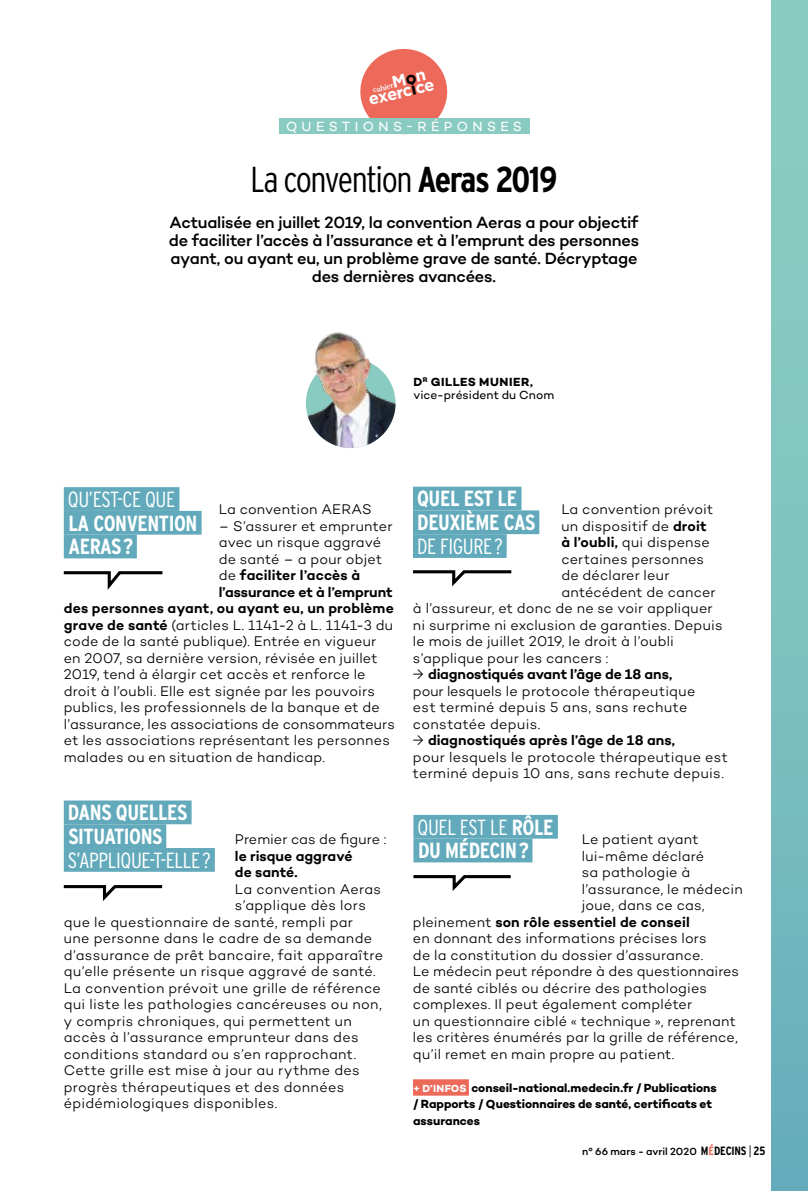
<style>
.page{position:relative;width:808px;height:1191px;background:#fff}
.page>*{position:absolute;margin:0;border:0;box-sizing:border-box;transform-origin:0 0}
.t1{font:300 condensed 36px "Interstate";letter-spacing:-.04em;color:#000}
.t2{font:700 condensed 21.9px/23.7px "Interstate";letter-spacing:-.02em;color:#fff}
.t3{font:300 condensed 21.9px "Interstate";letter-spacing:-.02em;color:#fff}
.t4{font:700 16.65px "Gotham";color:#fff}
.t5{font:500 16.5px/18px "Campton";letter-spacing:-.015em;color:#000;text-align:center}
.t6{font:300 14.25px/16.5px "Campton";letter-spacing:.015em;color:#000}
.t7{font:600 14.25px/16.5px "Campton";letter-spacing:.01em;color:#000}
.t8{font:13.5px "Campton";letter-spacing:.32em;color:#fff}
.t9{font:700 12px/16.5px "Campton";color:#000}
.t10{font:12px/13.5px "Campton";letter-spacing:.005em;color:#000}
.t11{font:500 10.5px "Campton";color:#000}
.t12{font:700 8.7px "Garamond";color:#fff}
.s1{font-family:"Gotham";font-size:16.65px}
.s2{font-family:"Gotham";font-size:16.65px;color:#000}
.s3{color:#000}
.s4{font-weight:700}
.s5{font-weight:300}
.s6{font-weight:600}
.s7{font-size:10.5px;color:#fff}
.s8{font-family:"Interstate";font-weight:700;font-stretch:condensed;font-size:12px}
.s9{font-family:"Interstate";font-weight:700;font-stretch:condensed;font-size:12px;color:#ed6a5b}
.s10{font-family:"Interstate";font-weight:300;font-stretch:condensed;font-size:12px}
</style>
<div class="page">
<div style="left:771px;top:0;width:37px;height:1191px;background:linear-gradient(to bottom,#90d0c2,#69afbc)"></div>
<div style="left:360px;top:49px;width:87px;height:85px;background:#ed6a5b;border-radius:50%"></div>
<div style="left:413px;top:1079px;width:56px;height:16px;background:#ed6a5b"></div>
<img style="left:306px;top:358px;width:90px;height:90px;border-radius:45px">
<img style="left:307px;top:332px;width:88px;height:60px">
<div style="left:64px;top:487px;width:115px;height:24px;background:#62aabb"></div>
<div style="left:64px;top:511px;width:138px;height:23px;background:#62aabb"></div>
<div style="left:64px;top:534px;width:73px;height:24px;background:#62aabb"></div>
<div style="left:279px;top:118px;width:250px;height:16px;background:#8acbc1"></div>
<svg style="left:63px;top:571px;width:100px;height:19px"></svg>
<div style="left:64px;top:800px;width:128px;height:24px;background:#62aabb"></div>
<div style="left:64px;top:824px;width:102px;height:24px;background:#62aabb"></div>
<div style="left:64px;top:848px;width:151px;height:23px;background:#62aabb"></div>
<svg style="left:63px;top:885px;width:100px;height:16px"></svg>
<div style="left:413px;top:486px;width:108px;height:24px;background:#62aabb"></div>
<div style="left:413px;top:510px;width:126px;height:24px;background:#62aabb"></div>
<div style="left:413px;top:534px;width:94px;height:24px;background:#62aabb"></div>
<div style="left:413px;top:815px;width:145px;height:23px;background:#62aabb"></div>
<div style="left:413px;top:838px;width:119px;height:24px;background:#62aabb"></div>
<svg style="left:413px;top:570px;width:99px;height:17px"></svg>
<svg style="left:413px;top:875px;width:98px;height:16px"></svg>
<p class="t12" style="left:372px;top:85px;width:57px;rotate:-13deg">cahier<span class="s1">M</span><span class="s2">o</span><span class="s1">n</span></p>
<p class="t4" style="left:367px;top:90px;width:68px;rotate:-13deg">exerc<span class="s3">i</span>ce</p>
<p class="t8" style="left:286px;top:118px;width:237px">QUESTIONS-RÉPONSES</p>
<h1 class="t1" style="left:250px;top:159px;width:308px">La convention <span class="s4">Aeras 2019</span></h1>
<p class="t5" style="left:169px;top:213px;width:472px">Actualisée en juillet 2019, la convention Aeras a pour objectif de faciliter l’accès à l’assurance et à l’emprunt des personnes ayant, ou ayant eu, un problème grave de santé. Décryptage des dernières avancées.</p>
<p class="t10" style="left:413px;top:375px;width:142px"><span class="s4">D</span><sup>R</sup> <span class="s4">GILLES MUNIER, </span>vice-président du Cnom</p>
<h2 class="t3" style="left:68px;top:487px;width:109px">QU’EST-CE QUE</h2>
<h2 class="t2" style="left:68px;top:511px;width:131px">LA CONVENTION<br>AERAS?</h2>
<p class="t6" style="left:219px;top:501px;width:154px">La convention AERAS</p>
<p class="t6" style="left:219px;top:517px;width:175px">– S’assurer et emprunter</p>
<p class="t6" style="left:219px;top:534px;width:164px">avec un risque aggravé</p>
<p class="t6" style="left:219px;top:550px;width:165px">de santé – a pour objet</p>
<p class="t7" style="left:219px;top:567px;width:143px"><span class="s5">de</span> faciliter l’accès à</p>
<p class="t7" style="left:219px;top:583px;width:175px">l’assurance et à l’emprunt</p>
<p class="t7" style="left:64px;top:600px;width:332px">des personnes ayant, ou ayant eu, un problème</p>
<p class="t6" style="left:64px;top:616px;width:331px"><span class="s6">grave de santé</span> (articles L. 1141-2 à L. 1141-3 du</p>
<p class="t6" style="left:64px;top:633px;width:314px">code de la santé publique). Entrée en vigueur</p>
<p class="t6" style="left:64px;top:649px;width:315px">en 2007, sa dernière version, révisée en juillet</p>
<p class="t6" style="left:64px;top:666px;width:303px">2019, tend à élargir cet accès et renforce le</p>
<p class="t6" style="left:64px;top:682px;width:313px">droit à l’oubli. Elle est signée par les pouvoirs</p>
<p class="t6" style="left:64px;top:699px;width:318px">publics, les professionnels de la banque et de</p>
<p class="t6" style="left:64px;top:715px;width:333px">l’assurance, les associations de consommateurs</p>
<p class="t6" style="left:64px;top:732px;width:328px">et les associations représentant les personnes</p>
<p class="t6" style="left:64px;top:748px;width:263px">malades ou en situation de handicap.</p>
<h2 class="t2" style="left:68px;top:800px;width:121px">DANS QUELLES<br>SITUATIONS</h2>
<h2 class="t3" style="left:68px;top:847px;width:145px">S’APPLIQUE-T-ELLE?</h2>
<p class="t6" style="left:235px;top:831px;width:153px">Premier cas de figure :</p>
<p class="t7" style="left:235px;top:847px;width:119px">le risque aggravé de santé.</p>
<p class="t6" style="left:235px;top:880px;width:148px">La convention Aeras</p>
<p class="t6" style="left:235px;top:897px;width:132px">s’applique dès lors</p>
<p class="t6" style="left:64px;top:913px;width:291px">que le questionnaire de santé, rempli par</p>
<p class="t6" style="left:64px;top:930px;width:310px">une personne dans le cadre de sa demande</p>
<p class="t6" style="left:64px;top:946px;width:321px">d’assurance de prêt bancaire, fait apparaître</p>
<p class="t6" style="left:64px;top:963px;width:313px">qu’elle présente un risque aggravé de santé.</p>
<p class="t6" style="left:64px;top:979px;width:319px">La convention prévoit une grille de référence</p>
<p class="t6" style="left:64px;top:996px;width:320px">qui liste les pathologies cancéreuses ou non,</p>
<p class="t6" style="left:64px;top:1012px;width:290px">y compris chroniques, qui permettent un</p>
<p class="t6" style="left:64px;top:1029px;width:296px">accès à l’assurance emprunteur dans des</p>
<p class="t6" style="left:64px;top:1045px;width:294px">conditions standard ou s’en rapprochant.</p>
<p class="t6" style="left:64px;top:1062px;width:297px">Cette grille est mise à jour au rythme des</p>
<p class="t6" style="left:64px;top:1078px;width:282px">progrès thérapeutiques et des données</p>
<p class="t6" style="left:64px;top:1095px;width:215px">épidémiologiques disponibles.</p>
<h2 class="t2" style="left:417px;top:486px;width:120px">QUEL EST LE<br>DEUXIÈME CAS</h2>
<h2 class="t3" style="left:417px;top:534px;width:87px">DE FIGURE?</h2>
<p class="t6" style="left:561px;top:501px;width:153px">La convention prévoit</p>
<p class="t6" style="left:561px;top:517px;width:147px">un dispositif de <span class="s6">droit</span></p>
<p class="t6" style="left:561px;top:534px;width:150px"><span class="s6">à l’oubli,</span> qui dispense</p>
<p class="t6" style="left:561px;top:550px;width:144px">certaines personnes</p>
<p class="t6" style="left:561px;top:567px;width:110px">de déclarer leur</p>
<p class="t6" style="left:561px;top:583px;width:156px">antécédent de cancer</p>
<p class="t6" style="left:413px;top:600px;width:301px">à l’assureur, et donc de ne se voir appliquer</p>
<p class="t6" style="left:413px;top:616px;width:311px">ni surprime ni exclusion de garanties. Depuis</p>
<p class="t6" style="left:413px;top:633px;width:262px">le mois de juillet 2019, le droit à l’oubli</p>
<p class="t6" style="left:413px;top:649px;width:197px">s’applique pour les cancers :</p>
<p class="t6" style="left:413px;top:666px;width:284px">→ <span class="s6">diagnostiqués avant l’âge de 18 ans, </span>pour lesquels le protocole thérapeutique est terminé depuis 5 ans, sans rechute constatée depuis.</p>
<p class="t6" style="left:413px;top:732px;width:317px">→ <span class="s6">diagnostiqués après l’âge de 18 ans,<br></span>pour lesquels le protocole thérapeutique est terminé depuis 10 ans, sans rechute depuis.</p>
<h2 class="t2" style="left:418px;top:815px;width:138px"><span class="s5">QUEL EST LE</span> RÔLE<br>DU MÉDECIN?</h2>
<p class="t6" style="left:582px;top:831px;width:118px">Le patient ayant</p>
<p class="t6" style="left:582px;top:847px;width:124px">lui-même déclaré</p>
<p class="t6" style="left:582px;top:864px;width:110px">sa pathologie à</p>
<p class="t6" style="left:582px;top:880px;width:162px">l’assurance, le médecin</p>
<p class="t6" style="left:582px;top:897px;width:124px">joue, dans ce cas,</p>
<p class="t7" style="left:413px;top:913px;width:278px"><span class="s5">pleinement</span> son rôle essentiel de conseil</p>
<p class="t6" style="left:413px;top:930px;width:295px">en donnant des informations précises lors</p>
<p class="t6" style="left:413px;top:946px;width:292px">de la constitution du dossier d’assurance.</p>
<p class="t6" style="left:413px;top:963px;width:328px">Le médecin peut répondre à des questionnaires</p>
<p class="t6" style="left:413px;top:979px;width:296px">de santé ciblés ou décrire des pathologies</p>
<p class="t6" style="left:413px;top:996px;width:281px">complexes. Il peut également compléter</p>
<p class="t6" style="left:413px;top:1012px;width:325px">un questionnaire ciblé « technique », reprenant</p>
<p class="t6" style="left:413px;top:1029px;width:326px">les critères énumérés par la grille de référence,</p>
<p class="t6" style="left:413px;top:1045px;width:263px">qu’il remet en main propre au patient.</p>
<p class="t9" style="left:413px;top:1079px;width:305px"><span class="s7">+ D’INFOS</span> conseil-national.medecin.fr / Publications / Rapports / Questionnaires de santé, certificats et assurances</p>
<p class="t11" style="left:582px;top:1145px;width:185px">n° 66 mars - avril 2020 <span class="s8">M</span><span class="s9">É</span><span class="s8">DECINS</span> <span class="s10">|</span> <span class="s8">25</span></p>
</div>
